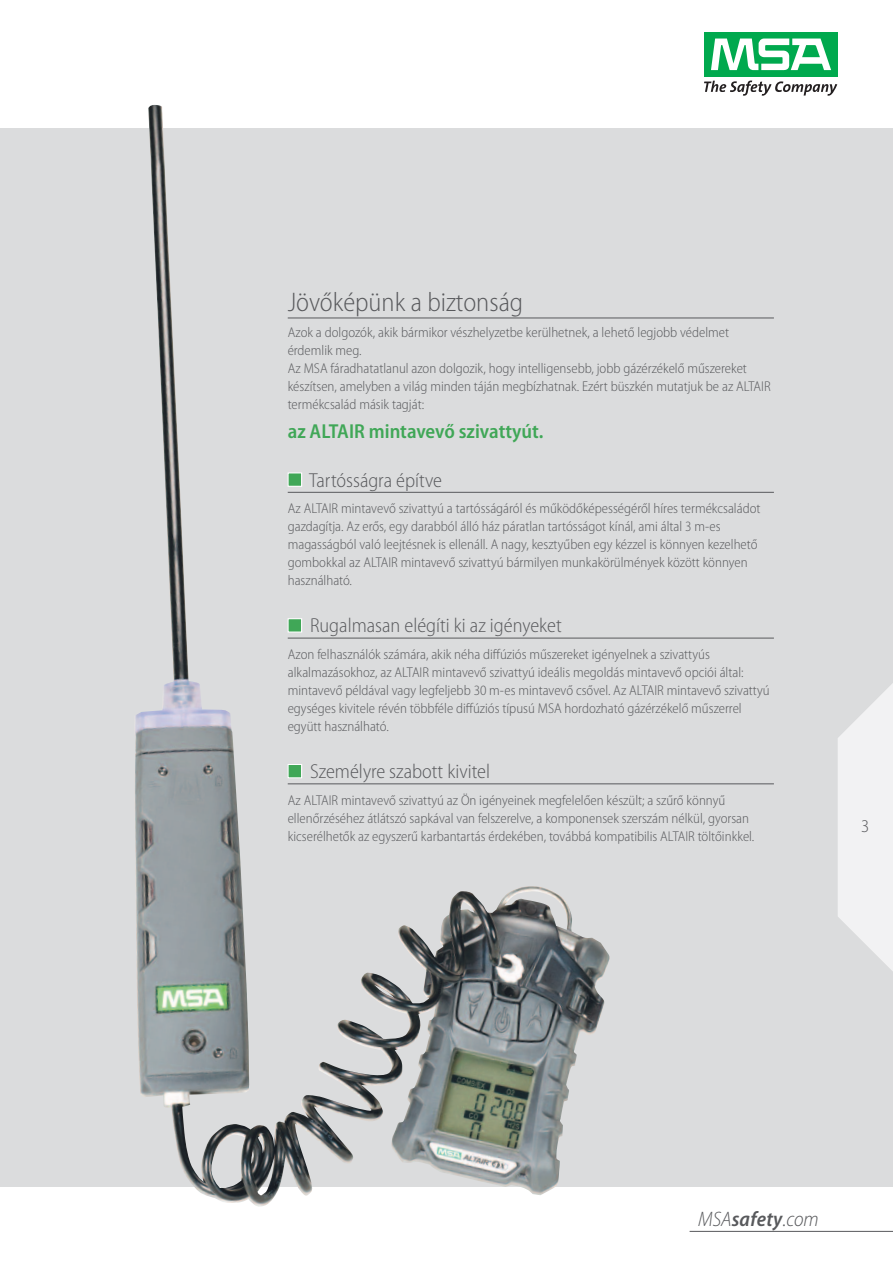
<style>
.page{position:relative;width:893px;height:1263px;background:#fff}
.page>*{position:absolute;margin:0;border:0;box-sizing:border-box;transform-origin:0 0}
.t1{font:300 semi-condensed 27px "Myriad Pro";color:#58595c}
.t2{font:italic 300 semi-condensed 21px "Myriad Pro";color:#58595c}
.t3{font:300 semi-condensed 20.25px "Myriad Pro";color:#58595c}
.t4{font:600 semi-condensed 20.25px "Myriad Pro";color:#40a757}
.t5{font:300 semi-condensed 18px "Myriad Pro";color:#58595c}
.t6{font:300 semi-condensed 14.25px/18px "Myriad Pro";color:#58595c}
.s1{font-weight:600}
</style>
<div class="page">
<div style="left:0;top:128px;width:893px;height:1058px;background:#dbdcdd"></div>
<hr style="left:690px;top:1231px;width:203px;height:1px;background:#58595c">
<svg style="left:838px;top:683px;width:55px;height:288px"></svg>
<img style="left:135px;top:105px;width:476px;height:1077px">
<div style="left:704px;top:32px;width:134px;height:44px;background:#00a94e"></div>
<svg style="left:711px;top:39px;width:120px;height:31px"></svg>
<svg style="left:704px;top:81px;width:133px;height:15px"></svg>
<hr style="left:288px;top:318px;width:486px;height:1px;background:#58595c">
<hr style="left:288px;top:492px;width:486px;height:1px;background:#58595c">
<hr style="left:288px;top:638px;width:486px;height:1px;background:#58595c">
<hr style="left:288px;top:783px;width:486px;height:1px;background:#58595c">
<div style="left:288px;top:473px;width:13px;height:13px;background:#40a757"></div>
<div style="left:288px;top:473px;width:14px;height:14px;border:1px solid #fff"></div>
<div style="left:288px;top:619px;width:13px;height:13px;background:#40a757"></div>
<div style="left:288px;top:618px;width:14px;height:14px;border:1px solid #fff"></div>
<div style="left:288px;top:765px;width:13px;height:12px;background:#40a757"></div>
<div style="left:288px;top:764px;width:14px;height:14px;border:1px solid #fff"></div>
<h1 class="t1" style="left:288px;top:287px;width:237px">Jövőképünk a biztonság</h1>
<p class="t6" style="left:288px;top:324px;width:484px">Azok a dolgozók, akik bármikor vészhelyzetbe kerülhetnek, a lehető legjobb védelmet érdemlik meg.<br>Az MSA fáradhatatlanul azon dolgozik, hogy intelligensebb, jobb gázérzékelő műszereket készítsen, amelyben a világ minden táján megbízhatnak. Ezért büszkén mutatjuk be az ALTAIR termékcsalád másik tagját:</p>
<h3 class="t4" style="left:288px;top:420px;width:257px">az ALTAIR mintavevő szivattyút.</h3>
<h3 class="t3" style="left:309px;top:469px;width:134px">Tartósságra építve</h3>
<p class="t6" style="left:288px;top:500px;width:474px">Az ALTAIR mintavevő szivattyú a tartósságáról és működőképességéről híres termékcsaládot gazdagítja. Az erős, egy darabból álló ház páratlan tartósságot kínál, ami által 3 m-es magasságból való leejtésnek is ellenáll. A nagy, kesztyűben egy kézzel is könnyen kezelhető gombokkal az ALTAIR mintavevő szivattyú bármilyen munkakörülmények között könnyen használható.</p>
<h3 class="t3" style="left:310px;top:615px;width:253px">Rugalmasan elégíti ki az igényeket</h3>
<p class="t6" style="left:288px;top:645px;width:483px">Azon felhasználók számára, akik néha diffúziós műszereket igényelnek a szivattyús alkalmazásokhoz, az ALTAIR mintavevő szivattyú ideális megoldás mintavevő opciói által: mintavevő példával vagy legfeljebb 30 m-es mintavevő csővel. Az ALTAIR mintavevő szivattyú egységes kivitele révén többféle diffúziós típusú MSA hordozható gázérzékelő műszerrel együtt használható.</p>
<h3 class="t3" style="left:310px;top:760px;width:182px">Személyre szabott kivitel</h3>
<p class="t6" style="left:288px;top:791px;width:468px">Az ALTAIR mintavevő szivattyú az Ön igényeinek megfelelően készült; a szűrő könnyű ellenőrzéséhez átlátszó sapkával van felszerelve, a komponensek szerszám nélkül, gyorsan kicserélhetők az egyszerű karbantartás érdekében, továbbá kompatibilis ALTAIR töltőinkkel.</p>
<p class="t5" style="left:861px;top:816px;width:10px">3</p>
<h2 class="t2" style="left:698px;top:1207px;width:122px">MSA<span class="s1">safety</span>.com</h2>
</div>
